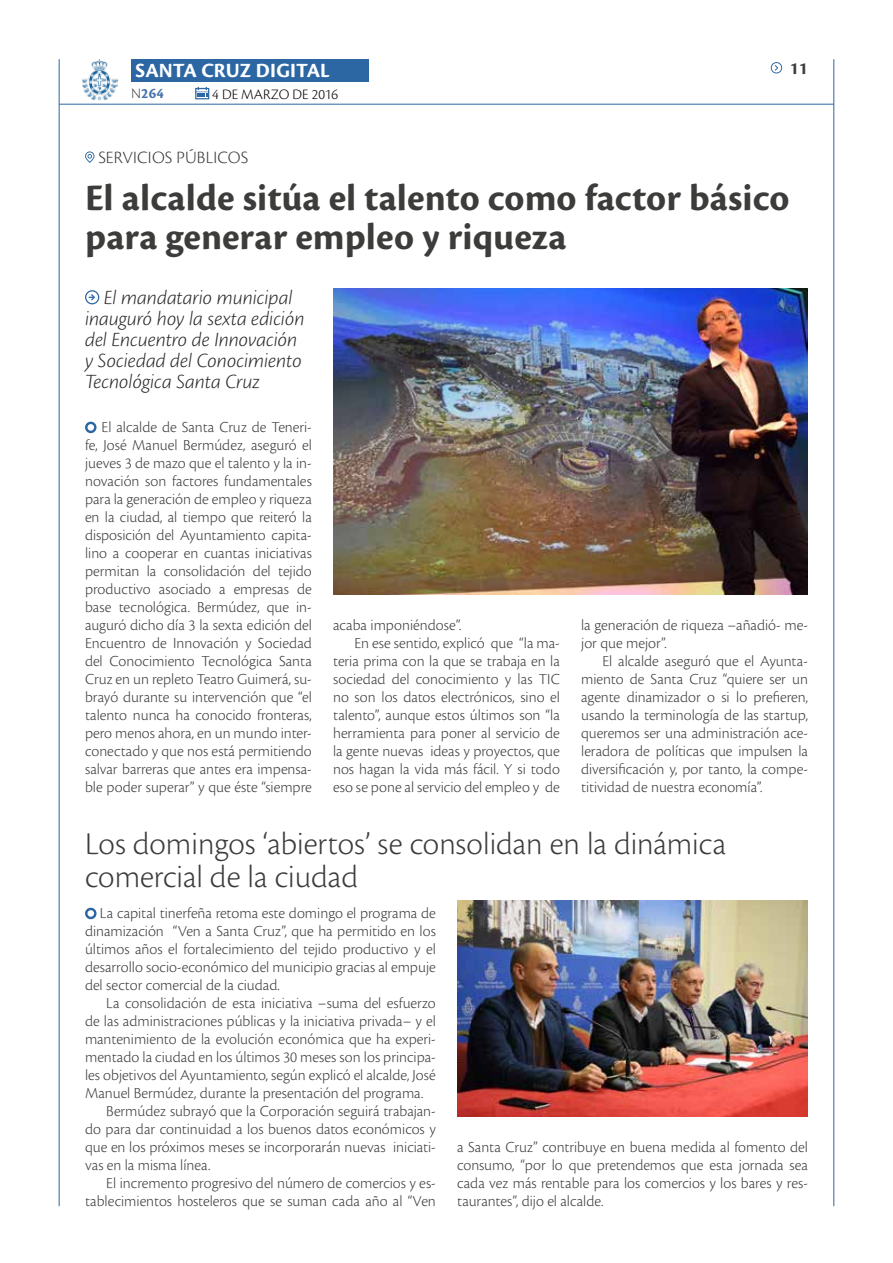
<style>
.page{position:relative;width:893px;height:1263px;background:#fff}
.page>*{position:absolute;margin:0;border:0;box-sizing:border-box;transform-origin:0 0}
.t1{font:700 39px/39px "Cronos Pro";letter-spacing:.005em;color:#3c3c3b}
.t2{font:300 33px/33px "Cronos Pro";color:#3c3c3b}
.t3{font:italic 300 21px/21px "Cronos Pro";letter-spacing:-.005em;color:#282827}
.t4{font:700 21px "Cronos Pro";letter-spacing:.005em;color:#fff}
.t5{font:300 18px "Cronos Pro";letter-spacing:.01em;color:#3c3c3b}
.t6{font:700 18px "Cronos Pro";color:#3c3c3b}
.t7{font:300 15.9px/18px "Cronos Pro";color:#3c3c3b;text-align:justify}
.t8{font:300 15px "Cronos Pro";color:#000}
.t9{font:700 15px "Cronos Pro";color:#4672ac}
.s1{font-weight:300;color:#3c3c3b}
</style>
<div class="page">
<hr style="left:59px;top:104px;width:775px;height:1px;background:#2c66a3">
<div style="left:131px;top:59px;width:238px;height:23px;background:#2c66a3"></div>
<svg style="left:195px;top:87px;width:14px;height:12px"></svg>
<img style="left:82px;top:59px;width:36px;height:42px">
<hr style="left:59px;top:59px;width:1px;height:1147px;background:#2c66a3">
<hr style="left:833px;top:59px;width:1px;height:1147px;background:#2c66a3">
<svg style="left:771px;top:62px;width:12px;height:11px"></svg>
<svg style="left:85px;top:421px;width:12px;height:13px"></svg>
<svg style="left:85px;top:290px;width:14px;height:14px"></svg>
<img style="left:333px;top:288px;width:475px;height:306px">
<svg style="left:85px;top:907px;width:12px;height:13px"></svg>
<svg style="left:85px;top:151px;width:9px;height:12px"></svg>
<img style="left:457px;top:900px;width:351px;height:216px">
<h3 class="t4" style="left:136px;top:59px;width:196px">SANTA CRUZ DIGITAL</h3>
<p class="t9" style="left:131px;top:85px;width:34px"><span class="s1">N</span>264</p>
<p class="t8" style="left:212px;top:86px;width:127px">4 DE MARZO DE 2016</p>
<p class="t5" style="left:98px;top:147px;width:151px">SERVICIOS PÚBLICOS</p>
<p class="t6" style="left:790px;top:58px;width:20px">11</p>
<h1 class="t1" style="left:85px;top:179px;width:706px">El alcalde sitúa el talento como factor básico para generar empleo y riqueza</h1>
<h3 class="t3" style="left:85px;top:287px;width:221px;text-indent:19px">El mandatario municipal inauguró hoy la sexta edición del Encuentro de Innovación y Sociedad del Conocimiento<br>Tecnológica Santa Cruz</h3>
<p class="t7" style="left:85px;top:418px;width:228px;text-indent:17px">El alcalde de Santa Cruz de Teneri&shy;fe, José Manuel Bermúdez, aseguró el jueves 3 de mazo que el talento y la in&shy;novación son factores fundamentales para la generación de empleo y riqueza en la ciudad, al tiempo que reiteró la disposición del Ayuntamiento capita&shy;lino a cooperar en cuantas iniciativas permitan la consolidación del tejido productivo asociado a empresas de base tecnológica. Bermúdez, que in&shy;auguró dicho día 3 la sexta edición del Encuentro de Innovación y Sociedad del Conocimiento Tecnológica Santa Cruz en un repleto Teatro Guimerá, su&shy;brayó durante su intervención que “el talento nunca ha conocido fronteras, pero menos ahora, en un mundo inter&shy;conectado y que nos está permitiendo salvar barreras que antes era impensa&shy;ble poder superar” y que éste “siempre</p>
<p class="t7" style="left:333px;top:616px;width:130px">acaba imponiéndose”.</p>
<p class="t7" style="left:354px;top:634px;width:207px">En ese sentido, explicó que “la ma-</p>
<p class="t7" style="left:333px;top:652px;width:228px">teria prima con la que se trabaja en la</p>
<p class="t7" style="left:333px;top:670px;width:228px">sociedad del conocimiento y las TIC</p>
<p class="t7" style="left:333px;top:688px;width:228px">no son los datos electrónicos, sino el</p>
<p class="t7" style="left:333px;top:706px;width:228px">talento”, aunque estos últimos son “la</p>
<p class="t7" style="left:333px;top:724px;width:228px">herramienta para poner al servicio de</p>
<p class="t7" style="left:333px;top:742px;width:228px">la gente nuevas ideas y proyectos, que</p>
<p class="t7" style="left:333px;top:760px;width:228px">nos hagan la vida más fácil. Y si todo</p>
<p class="t7" style="left:333px;top:778px;width:228px">eso se pone al servicio del empleo y de</p>
<p class="t7" style="left:581px;top:616px;width:228px">la generación de riqueza –añadió- me&shy;jor que mejor”.</p>
<p class="t7" style="left:581px;top:652px;width:228px;text-indent:21px">El alcalde aseguró que el Ayunta&shy;miento de Santa Cruz “quiere ser un agente dinamizador o si lo prefieren, usando la terminología de las startup, queremos ser una administración ace&shy;leradora de políticas que impulsen la diversificación y, por tanto, la compe&shy;titividad de nuestra economía”.</p>
<h2 class="t2" style="left:85px;top:827px;width:643px">Los domingos ‘abiertos’ se consolidan en la dinámica comercial de la ciudad</h2>
<p class="t7" style="left:85px;top:904px;width:352px;text-indent:15px">La capital tinerfeña retoma este domingo el programa de dinamización “Ven a Santa Cruz”, que ha permitido en los últimos años el fortalecimiento del tejido productivo y el desarrollo socio-económico del municipio gracias al empuje del sector comercial de la ciudad.</p>
<p class="t7" style="left:106px;top:994px;width:331px">La consolidación de esta iniciativa –suma del esfuerzo</p>
<p class="t7" style="left:85px;top:1012px;width:352px">de las administraciones públicas y la iniciativa privada– y el</p>
<p class="t7" style="left:85px;top:1030px;width:352px">mantenimiento de la evolución económica que ha experi-</p>
<p class="t7" style="left:85px;top:1048px;width:352px">mentado la ciudad en los últimos 30 meses son los principa-</p>
<p class="t7" style="left:85px;top:1066px;width:352px">les objetivos del Ayuntamiento, según explicó el alcalde, José</p>
<p class="t7" style="left:85px;top:1084px;width:340px">Manuel Bermúdez, durante la presentación del programa.</p>
<p class="t7" style="left:106px;top:1102px;width:331px">Bermúdez subrayó que la Corporación seguirá trabajan-</p>
<p class="t7" style="left:85px;top:1120px;width:352px">do para dar continuidad a los buenos datos económicos y</p>
<p class="t7" style="left:85px;top:1138px;width:352px">que en los próximos meses se incorporarán nuevas iniciati-</p>
<p class="t7" style="left:85px;top:1156px;width:127px">vas en la misma línea.</p>
<p class="t7" style="left:106px;top:1174px;width:331px">El incremento progresivo del número de comercios y es-</p>
<p class="t7" style="left:85px;top:1192px;width:352px">tablecimientos hosteleros que se suman cada año al “Ven</p>
<p class="t7" style="left:457px;top:1138px;width:352px">a Santa Cruz” contribuye en buena medida al fomento del consumo, “por lo que pretendemos que esta jornada sea cada vez más rentable para los comercios y los bares y res&shy;taurantes”, dijo el alcalde.</p>
</div>
